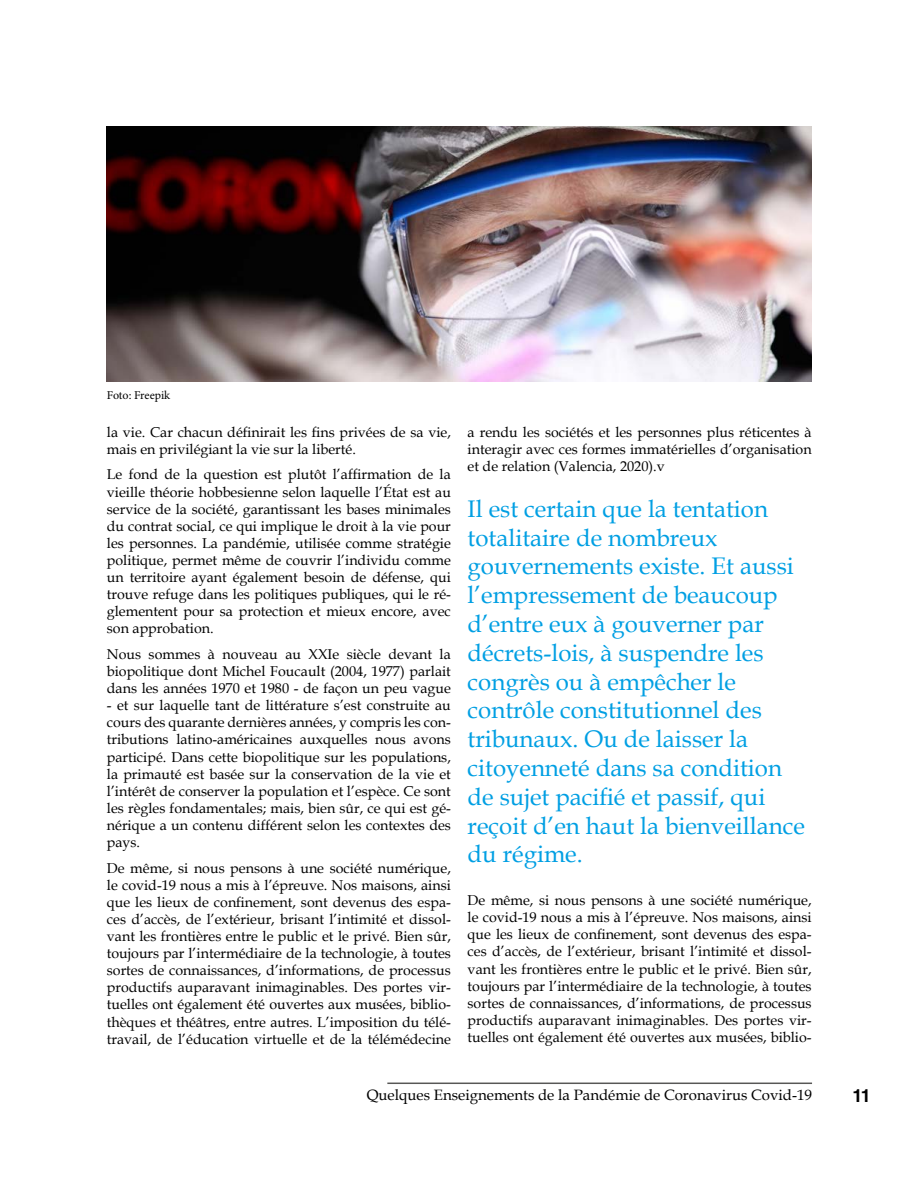
<style>
.page{position:relative;width:918px;height:1188px;background:#fff}
.page>*{position:absolute;margin:0;border:0;box-sizing:border-box;transform-origin:0 0}
.t1{font:24px/28.8px "Book Antiqua";color:#009fe3}
.t2{font:700 18px "Helvetica LT Std";color:#000}
.t3{font:15px "Book Antiqua";color:#000}
.t4{font:14.25px/17.1px "Book Antiqua";color:#000;text-align:justify}
.t5{font:12px "Minion Pro";letter-spacing:-.01em;color:#000}
</style>
<div class="page">
<hr style="left:387px;top:1083px;width:425px;height:1px;background:#575756">
<img style="left:107px;top:127px;width:705px;height:254px">
<p class="t5" style="left:107px;top:388px;width:65px">Foto: Freepik</p>
<p class="t4" style="left:107px;top:423px;width:346px">la vie. Car chacun définirait les fins privées de sa vie, mais en privilégiant la vie sur la liberté.</p>
<p class="t4" style="left:107px;top:466px;width:346px">Le fond de la question est plutôt l’affirmation de la vieille théorie hobbesienne selon laquelle l’État est au service de la société, garantissant les bases minimales du contrat social, ce qui implique le droit à la vie pour les personnes. La pandémie, utilisée comme stratégie politique, permet même de couvrir l’individu comme un territoire ayant également besoin de défense, qui trouve refuge dans les politiques publiques, qui le ré&shy;glementent pour sa protection et mieux encore, avec son approbation.</p>
<p class="t4" style="left:107px;top:645px;width:346px">Nous sommes à nouveau au XXIe siècle devant la biopolitique dont Michel Foucault (2004, 1977) parlait dans les années 1970 et 1980 - de façon un peu vague</p>
<p class="t4" style="left:107px;top:697px;width:346px">- et sur laquelle tant de littérature s’est construite au cours des quarante dernières années, y compris les con&shy;tributions latino-américaines auxquelles nous avons participé. Dans cette biopolitique sur les populations, la primauté est basée sur la conservation de la vie et l’intérêt de conserver la population et l’espèce. Ce sont les règles fondamentales; mais, bien sûr, ce qui est gé&shy;nérique a un contenu différent selon les contextes des pays.</p>
<p class="t4" style="left:107px;top:859px;width:346px">De même, si nous pensons à une société numérique, le covid-19 nous a mis à l’épreuve. Nos maisons, ainsi que les lieux de confinement, sont devenus des espa&shy;ces d’accès, de l’extérieur, brisant l’intimité et dissol&shy;vant les frontières entre le public et le privé. Bien sûr, toujours par l’intermédiaire de la technologie, à toutes sortes de connaissances, d’informations, de processus productifs auparavant inimaginables. Des portes vir&shy;tuelles ont également été ouvertes aux musées, biblio&shy;thèques et théâtres, entre autres. L’imposition du télé&shy;travail, de l’éducation virtuelle et de la télémédecine</p>
<p class="t4" style="left:468px;top:423px;width:346px">a rendu les sociétés et les personnes plus réticentes à interagir avec ces formes immatérielles d’organisation et de relation (Valencia, 2020).v</p>
<p class="t1" style="left:468px;top:494px;width:339px">Il est certain que la tentation totalitaire de nombreux gouvernements existe. Et aussi l’empressement de beaucoup d’entre eux à gouverner par décrets-lois, à suspendre les congrès ou à empêcher le contrôle constitutionnel des tribunaux. Ou de laisser la citoyenneté dans sa condition de sujet pacifié et passif, qui reçoit d’en haut la bienveillance du régime.</p>
<p class="t4" style="left:468px;top:891px;width:346px">De même, si nous pensons à une société numérique, le covid-19 nous a mis à l’épreuve. Nos maisons, ainsi que les lieux de confinement, sont devenus des espa&shy;ces d’accès, de l’extérieur, brisant l’intimité et dissol&shy;vant les frontières entre le public et le privé. Bien sûr, toujours par l’intermédiaire de la technologie, à toutes sortes de connaissances, d’informations, de processus productifs auparavant inimaginables. Des portes vir&shy;tuelles ont également été ouvertes aux musées, biblio-</p>
<p class="t3" style="left:367px;top:1085px;width:447px">Quelques Enseignements de la Pandémie de Coronavirus Covid-19</p>
<p class="t2" style="left:852px;top:1085px;width:20px">11</p>
</div>
